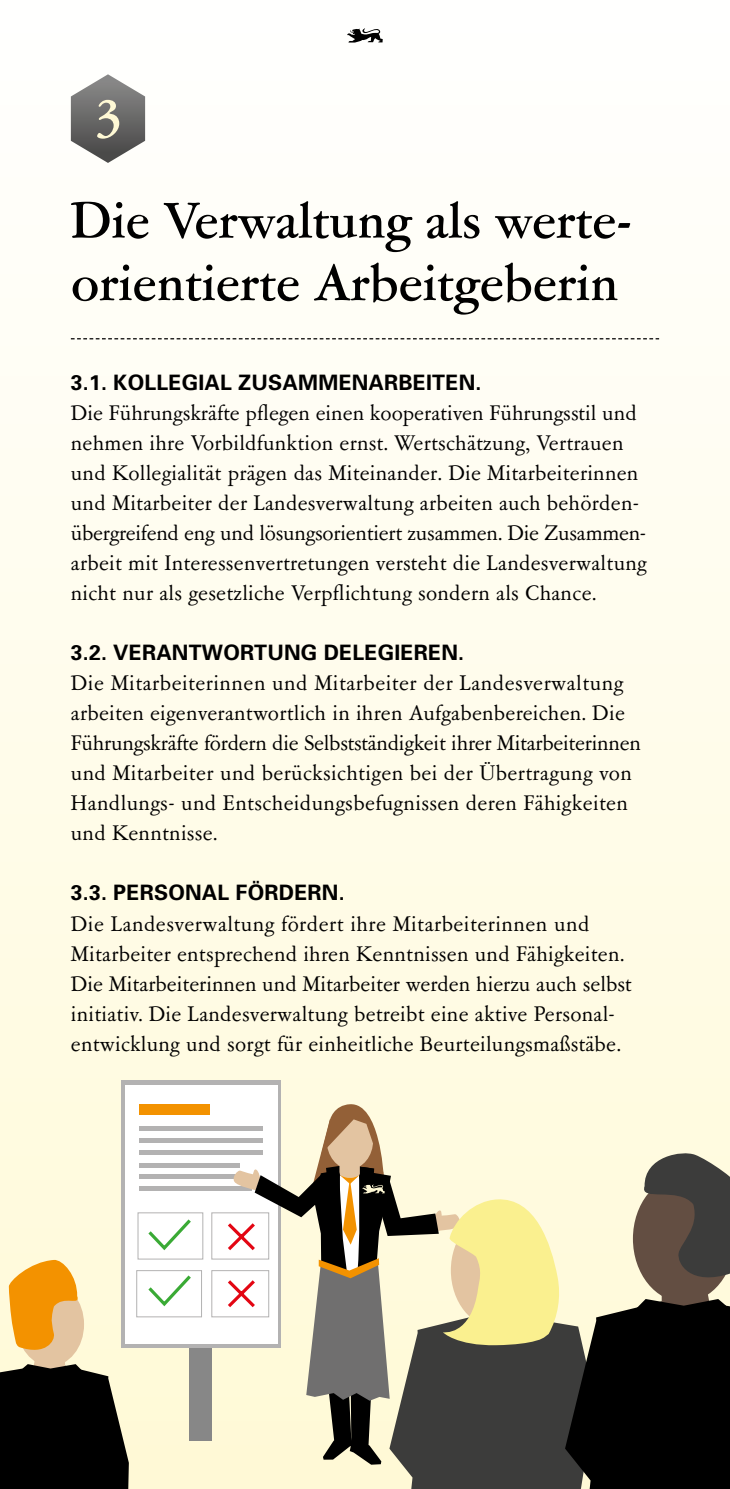
<style>
.page{position:relative;width:730px;height:1489px;background:#fff}
.page>*{position:absolute;margin:0;border:0;box-sizing:border-box;transform-origin:0 0}
.t1{font:500 62.5px "Garamont Amst SB";color:#fff9d5}
.t2{font:500 56.25px/62.5px "Garamont Amst SB";color:#000}
.t3{font:23.75px/30px "Garamont Amst SB";letter-spacing:.01em;color:#000}
.t4{font:700 21.25px "Univers";letter-spacing:.01em;color:#000}
</style>
<div class="page">
<div style="left:0;top:0;width:730px;height:1488px;background:linear-gradient(to bottom,#fff,#fff9d6)"></div>
<svg style="left:347px;top:28px;width:36px;height:15px"></svg>
<div style="left:190px;top:1337px;width:22px;height:103px;background:#878787"></div>
<div style="left:121px;top:1080px;width:160px;height:268px;background:#b3b2b2"></div>
<div style="left:125px;top:1084px;width:152px;height:259px;background:#fff"></div>
<div style="left:139px;top:1103px;width:71px;height:11px;background:#f39200"></div>
<hr style="left:139px;top:1126px;width:124px;height:4px;background:#b3b2b2">
<hr style="left:139px;top:1138px;width:124px;height:4px;background:#b3b2b2">
<hr style="left:139px;top:1150px;width:124px;height:4px;background:#b3b2b2">
<div style="left:139px;top:1162px;width:101px;height:5px;background:#b3b2b2"></div>
<hr style="left:139px;top:1174px;width:113px;height:4px;background:#b3b2b2">
<hr style="left:139px;top:1186px;width:113px;height:4px;background:#b3b2b2">
<svg style="left:136px;top:1212px;width:67px;height:105px"></svg>
<svg style="left:0;top:1259px;width:129px;height:229px;background:#7f6d4e"></svg>
<svg style="left:71px;top:74px;width:74px;height:89px"></svg>
<svg style="left:211px;top:1102px;width:519px;height:386px;background:#a39d8a"></svg>
<svg style="left:71px;top:338px;width:588px;height:1px"></svg>
<h1 class="t1" style="left:93px;top:84px;width:32px">3</h1>
<h2 class="t2" style="left:71px;top:192px;width:559px">Die Verwaltung als werte&shy;orientierte Arbeitgeberin</h2>
<p class="t4" style="left:71px;top:370px;width:412px">3.1. KOLLEGIAL ZUSAMMENARBEITEN.</p>
<p class="t3" style="left:71px;top:399px;width:577px">Die Führungskräfte pflegen einen kooperativen Führungsstil und nehmen ihre Vorbildfunktion ernst. Wertschätzung, Vertrauen und Kollegialität prägen das Miteinander. Die Mitarbeiterinnen und Mitarbeiter der Landesverwaltung arbeiten auch behörden&shy;übergreifend eng und lösungsorientiert zusammen. Die Zusammen&shy;arbeit mit Interessenvertretungen versteht die Landesverwaltung nicht nur als gesetzliche Verpflichtung sondern als Chance.</p>
<p class="t4" style="left:71px;top:640px;width:395px">3.2. VERANTWORTUNG DELEGIEREN.</p>
<p class="t3" style="left:71px;top:669px;width:572px">Die Mitarbeiterinnen und Mitarbeiter der Landesverwaltung arbeiten eigenverantwortlich in ihren Aufgabenbereichen. Die Führungskräfte fördern die Selbstständigkeit ihrer Mitarbeiterinnen und Mitarbeiter und berücksichtigen bei der Übertragung von Handlungs- und Entscheidungsbefugnissen deren Fähigkeiten und Kenntnisse.</p>
<p class="t4" style="left:71px;top:880px;width:275px">3.3. PERSONAL FÖRDERN.</p>
<p class="t3" style="left:71px;top:909px;width:562px">Die Landesverwaltung fördert ihre Mitarbeiterinnen und Mitarbeiter entsprechend ihren Kenntnissen und Fähigkeiten.<br>Die Mitarbeiterinnen und Mitarbeiter werden hierzu auch selbst initiativ. Die Landesverwaltung betreibt eine aktive Personal&shy;entwicklung und sorgt für einheitliche Beurteilungsmaßstäbe.</p>
</div>
